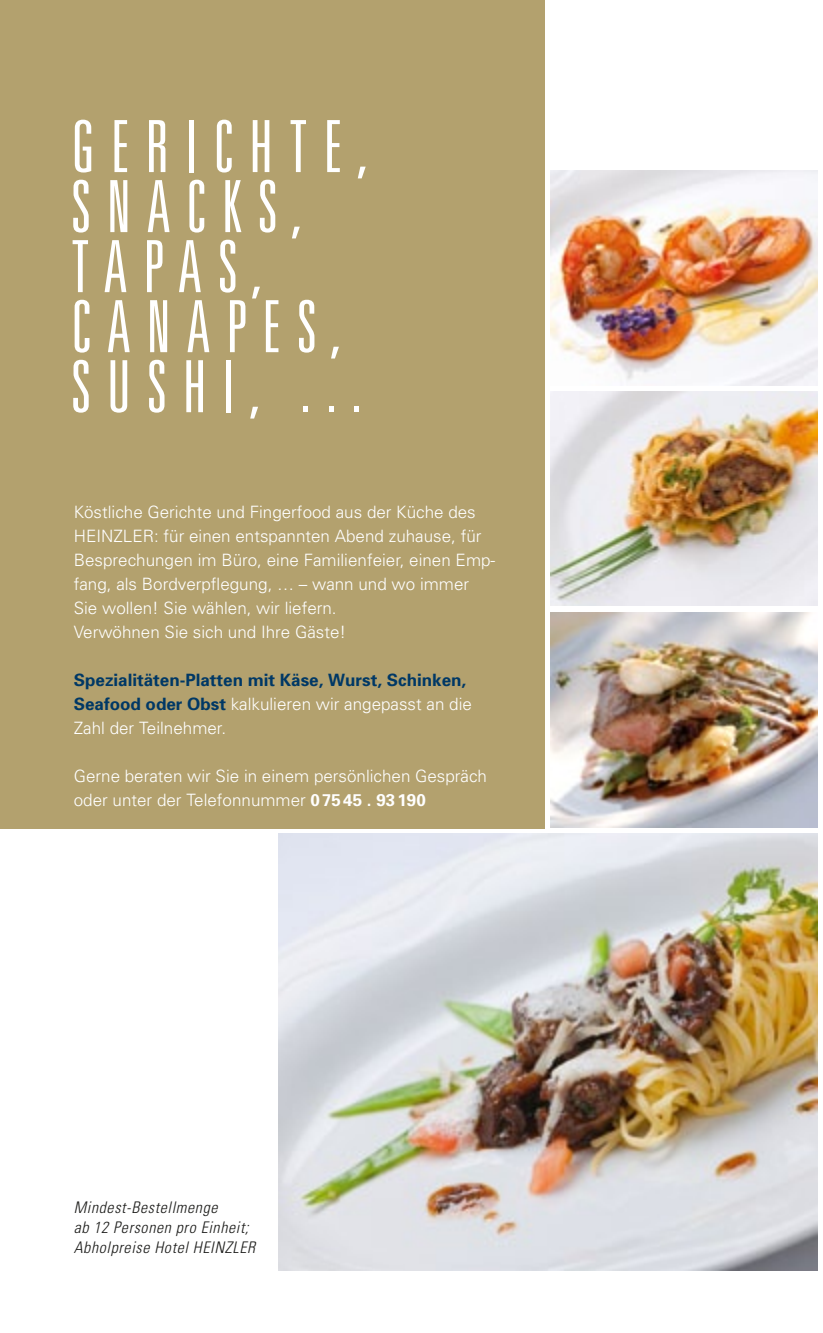
<style>
.page{position:relative;width:823px;height:1333px;background:#fff}
.page>*{position:absolute;margin:0;border:0;box-sizing:border-box;transform-origin:0 0}
.t1{font:300 ultra-condensed 72px "Univers";letter-spacing:.22em;color:#fff}
.body{font:300 17px/24px "Univers";color:#fff}
.body-2{font:700 17px/24px "Univers";color:#003865}
.t2{font:italic 300 condensed 16px/20px "Univers";letter-spacing:.04em;color:#1d1d1b}
.s1{font-weight:300;color:#fff}
.s2{font-weight:700}
</style>
<div class="page">
<div style="left:0;top:0;width:544px;height:828px;background:#b3a16e"></div>
<img style="left:278px;top:833px;width:538px;height:437px">
<img style="left:550px;top:612px;width:266px;height:215px">
<img style="left:550px;top:170px;width:266px;height:216px">
<img style="left:550px;top:391px;width:266px;height:215px">
<p class="t1" style="left:71px;top:109px;width:298px">GERICHTE,</p>
<p class="t1" style="left:71px;top:169px;width:232px">SNACKS,</p>
<p class="t1" style="left:71px;top:229px;width:193px">TAPAS,</p>
<p class="t1" style="left:71px;top:289px;width:272px">CANAPES,</p>
<p class="t1" style="left:71px;top:349px;width:292px">SUSHI, ...</p>
<p class="body" style="left:74px;top:500px;width:409px">Köstliche Gerichte und Fingerfood aus der Küche des<br>HEINZLER: für einen entspannten Abend zuhause, für</p>
<p class="body" style="left:74px;top:548px;width:423px">Besprechungen im Büro, eine Familienfeier, einen Emp&shy;fang, als Bordverpflegung, … – wann und wo immer</p>
<p class="body" style="left:74px;top:596px;width:274px">Sie wollen! Sie wählen, wir liefern.<br>Verwöhnen Sie sich und Ihre Gäste!</p>
<p class="body-2" style="left:74px;top:668px;width:399px">Spezialitäten-Platten mit Käse, Wurst, Schinken,<br>Seafood oder Obst <span class="s1">kalkulieren wir angepasst an die<br>Zahl der Teilnehmer.</span></p>
<p class="body" style="left:74px;top:764px;width:414px">Gerne beraten wir Sie in einem persönlichen Gespräch oder unter der Telefonnummer <span class="s2">07545 . 93190</span></p>
<p class="t2" style="left:74px;top:1196px;width:183px">Mindest-Bestellmenge<br>ab 12 Personen pro Einheit;<br>Abholpreise Hotel HEINZLER</p>
</div>
